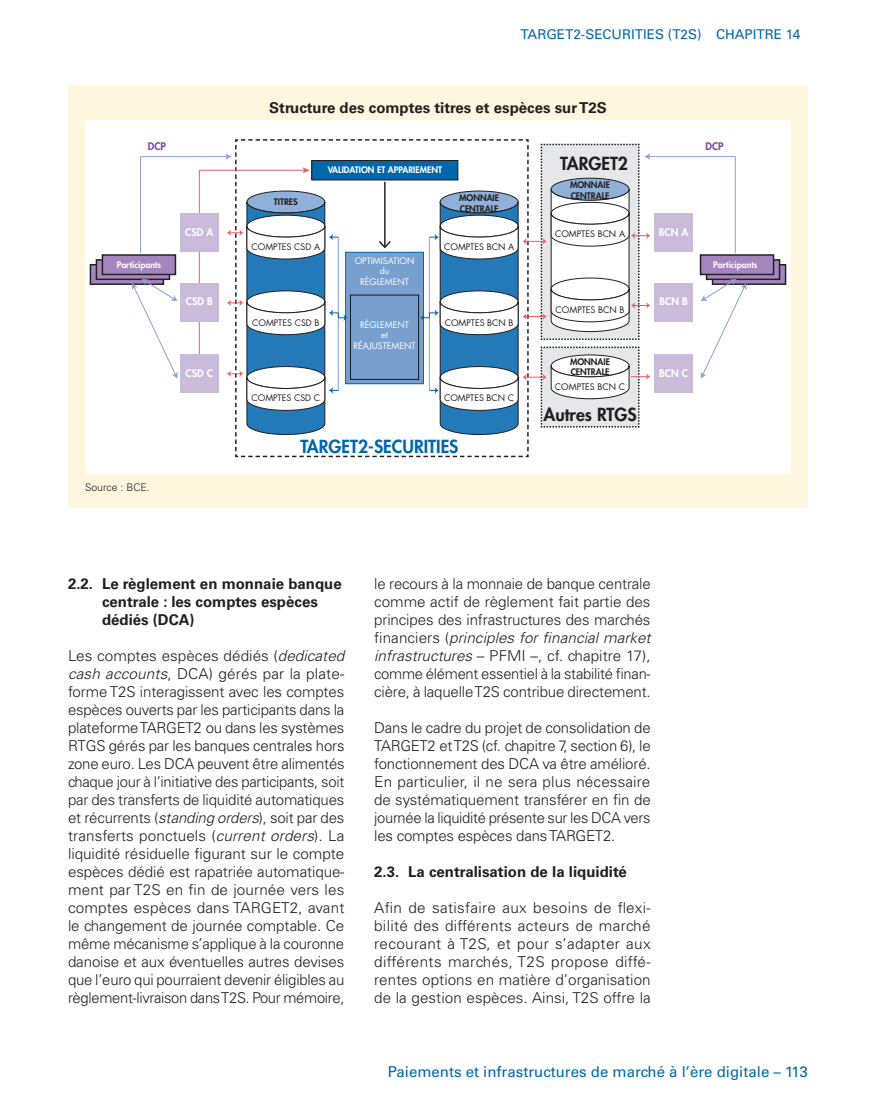
<style>
.page{position:relative;width:876px;height:1106px;background:#fff}
.page>*{position:absolute;margin:0;border:0;box-sizing:border-box;transform-origin:0 0}
.t1{font:800 17.55px "Futura Std";color:#0067aa}
.t2{font:800 17.55px "Futura Std";color:#231f20}
.t3{font:300 15px/18px "Univers LT Std";letter-spacing:-.01em;color:#231f20;text-align:justify}
.t4{font:700 15px/18px "Univers LT Std";color:#231f20}
.t5{font:15px "Univers LT Std";color:#0067aa}
.t6{font:13.5px "Univers LT Std";color:#0067aa}
.t7{font:300 10.5px "Univers LT Std";color:#231f20}
.t8{font:800 10.2px "Futura Std";color:#fff}
.t9{font:800 10.2px "Futura Std";color:#7d489c}
.t10{font:8.85px "Futura Std";color:#231f20}
.t11{font:800 8.85px/10.5px "Futura Std";color:#231f20}
.t12{font:800 8.85px "Futura Std";color:#fff}
.t13{font:8.85px/10.5px "Futura Std";color:#fff;text-align:center}
.s1{font-style:italic}
</style>
<div class="page">
<div style="left:68px;top:85px;width:740px;height:423px;background:#fef6df"></div>
<div style="left:85px;top:121px;width:706px;height:353px;background:#fff"></div>
<div style="left:90px;top:265px;width:73px;height:19px;background:#a585bd"></div>
<div style="left:90px;top:264px;width:74px;height:21px;border:1px solid #231f20"></div>
<div style="left:96px;top:260px;width:73px;height:19px;background:linear-gradient(to right,#a585bd,#a585bd)"></div>
<div style="left:96px;top:259px;width:74px;height:21px;border:1px solid #231f20"></div>
<div style="left:102px;top:255px;width:73px;height:19px;background:#a585bd"></div>
<div style="left:102px;top:254px;width:74px;height:21px;border:1px solid #231f20"></div>
<div style="left:654px;top:213px;width:39px;height:39px;background:#cbbbdb"></div>
<div style="left:654px;top:283px;width:39px;height:39px;background:#cbbbdb"></div>
<div style="left:654px;top:354px;width:39px;height:39px;background:#cbbbdb"></div>
<div style="left:712px;top:265px;width:73px;height:19px;background:#a585bd"></div>
<div style="left:712px;top:264px;width:74px;height:21px;border:1px solid #231f20"></div>
<svg style="left:708px;top:261px;width:70px;height:17px"></svg>
<div style="left:706px;top:259px;width:74px;height:21px;border:1px solid #231f20"></div>
<div style="left:700px;top:255px;width:73px;height:19px;background:#a585bd"></div>
<div style="left:700px;top:254px;width:74px;height:21px;border:1px solid #231f20"></div>
<svg style="left:132px;top:279px;width:46px;height:100px"></svg>
<hr style="left:199px;top:170px;width:1px;height:194px;background:#f05a67">
<hr style="left:199px;top:170px;width:106px;height:1px;background:#f05a67">
<div style="left:180px;top:213px;width:39px;height:39px;background:#cbbbdb"></div>
<div style="left:180px;top:283px;width:39px;height:39px;background:#cbbbdb"></div>
<div style="left:180px;top:354px;width:39px;height:39px;background:#cbbbdb"></div>
<hr style="left:141px;top:156px;width:86px;height:1px;background:#8ca2d2">
<hr style="left:140px;top:157px;width:1px;height:96px;background:#8ca2d2">
<hr style="left:648px;top:156px;width:87px;height:1px;background:#8ca2d2">
<hr style="left:735px;top:157px;width:1px;height:96px;background:#8ca2d2">
<svg style="left:225px;top:139px;width:425px;height:319px"></svg>
<svg style="left:700px;top:279px;width:47px;height:100px"></svg>
<p class="t6" style="left:520px;top:26px;width:8px">TAR</p>
<p class="t6" style="left:546px;top:26px;width:256px">GET2-Securities (T2S) Chapitre 14</p>
<p class="t9" style="left:148px;top:140px;width:20px">DCP</p>
<p class="t12" style="left:117px;top:259px;width:46px">Participants</p>
<p class="t8" style="left:185px;top:225px;width:30px">CSD A</p>
<p class="t8" style="left:186px;top:295px;width:28px">CSD B</p>
<p class="t8" style="left:186px;top:366px;width:29px">CSD C</p>
<p class="t7" style="left:85px;top:481px;width:66px">Source : BCE.</p>
<p class="t4" style="left:269px;top:99px;width:339px">Structure des comptes titres et espèces sur T2S</p>
<p class="t11" style="left:274px;top:196px;width:25px">TITRES</p>
<p class="t12" style="left:328px;top:164px;width:116px">VALIDATION ET APPARIEMENT</p>
<p class="t11" style="left:459px;top:192px;width:42px">MONNAIE<br>CENTRALE</p>
<p class="t10" style="left:252px;top:241px;width:70px">COMPTES CSD A</p>
<p class="t10" style="left:444px;top:241px;width:72px">COMPTES BCN A</p>
<p class="t10" style="left:252px;top:317px;width:69px">COMPTES CSD B</p>
<p class="t13" style="left:355px;top:255px;width:61px">OPTIMISATION du<br>RÈGLEMENT</p>
<p class="t13" style="left:353px;top:319px;width:64px">RÈGLEMENT<br>et<br>RÉAJUSTEMENT</p>
<p class="t10" style="left:445px;top:317px;width:70px">COMPTES BCN B</p>
<p class="t10" style="left:251px;top:392px;width:70px">COMPTES CSD C</p>
<p class="t10" style="left:444px;top:392px;width:72px">COMPTES BCN C</p>
<p class="t1" style="left:300px;top:435px;width:160px">TARGET2-SECURITIES</p>
<p class="t2" style="left:560px;top:153px;width:69px">TARGET2</p>
<p class="t11" style="left:570px;top:180px;width:42px">MONNAIE<br>CENTRALE</p>
<p class="t10" style="left:555px;top:228px;width:72px">COMPTES BCN A</p>
<p class="t10" style="left:556px;top:304px;width:70px">COMPTES BCN B</p>
<p class="t11" style="left:570px;top:356px;width:42px">MONNAIE<br>CENTRALE</p>
<p class="t10" style="left:555px;top:381px;width:72px">COMPTES BCN C</p>
<p class="t2" style="left:543px;top:403px;width:95px">Autres RTGS</p>
<p class="t9" style="left:705px;top:140px;width:20px">DCP</p>
<p class="t8" style="left:659px;top:225px;width:31px">BCN A</p>
<p class="t8" style="left:660px;top:295px;width:30px">BCN B</p>
<p class="t12" style="left:713px;top:259px;width:46px">Participants</p>
<p class="t8" style="left:659px;top:366px;width:30px">BCN C</p>
<p class="t4" style="left:102px;top:575px;width:241px;text-indent:-34px">2.2. Le règlement en monnaie banque centrale : les comptes espèces dédiés (DCA)</p>
<p class="t3" style="left:68px;top:647px;width:278px">Les comptes espèces dédiés (<span class="s1">dedicated cash accounts</span>, DCA) gérés par la plate&shy;forme T2S interagissent avec les comptes espèces ouverts par les participants dans la plateforme TARGET2 ou dans les systèmes RTGS gérés par les banques centrales hors zone euro. Les DCA peuvent être alimentés chaque jour à l’initiative des participants, soit par des transferts de liquidité automatiques et récurrents (<span class="s1">standing orders</span>), soit par des transferts ponctuels (<span class="s1">current orders</span>). La liquidité résiduelle figurant sur le compte espèces dédié est rapatriée automatique&shy;ment par T2S en fin de journée vers les comptes espèces dans TARGET2, avant le changement de journée comptable. Ce même mécanisme s’applique à la couronne danoise et aux éventuelles autres devises que l’euro qui pourraient devenir éligibles au règlement-livraison dans T2S. Pour mémoire,</p>
<p class="t3" style="left:374px;top:575px;width:278px">le recours à la monnaie de banque centrale comme actif de règlement fait partie des principes des infrastructures des marchés financiers (<span class="s1">principles for financial market infrastructures</span> – PFMI –, cf. chapitre 17), comme élément essentiel à la stabilité finan&shy;cière, à laquelle T2S contribue directement.</p>
<p class="t3" style="left:374px;top:719px;width:278px">Dans le cadre du projet de consolidation de TARGET2 et T2S (cf. chapitre 7, section 6), le fonctionnement des DCA va être amélioré.<br>En particulier, il ne sera plus nécessaire de systématiquement transférer en fin de journée la liquidité présente sur les DCA vers les comptes espèces dans TARGET2.</p>
<p class="t4" style="left:374px;top:863px;width:254px">2.3. La centralisation de la liquidité</p>
<p class="t3" style="left:374px;top:899px;width:278px">Afin de satisfaire aux besoins de flexi&shy;bilité des différents acteurs de marché recourant à T2S, et pour s’adapter aux différents marchés, T2S propose diffé&shy;rentes options en matière d’organisation de la gestion espèces. Ainsi, T2S offre la</p>
<p class="t5" style="left:388px;top:1063px;width:421px">Paiements et infrastructures de marché à l’ère digitale – 113</p>
</div>
